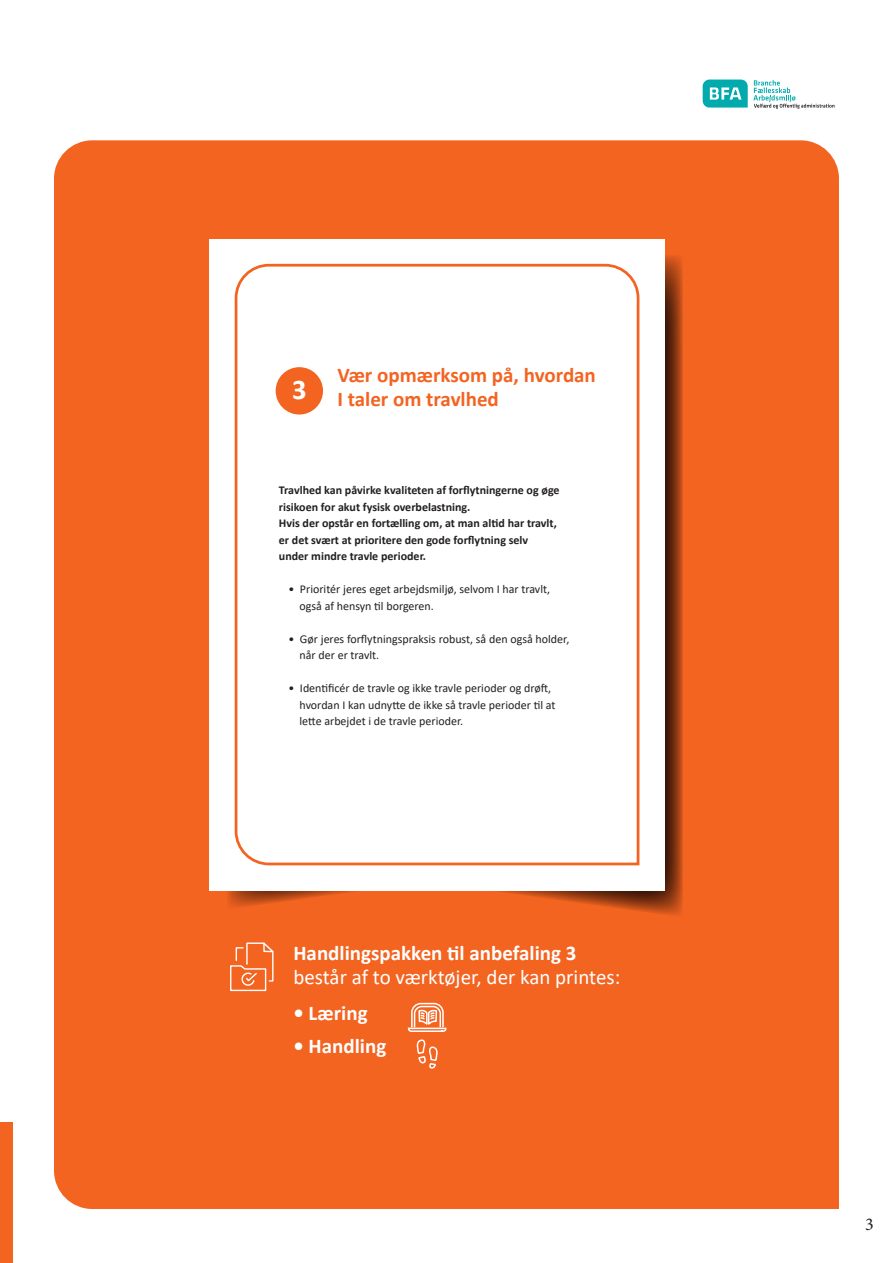
<style>
.page{position:relative;width:893px;height:1263px;background:#fff}
.page>*{position:absolute;margin:0;border:0;box-sizing:border-box;transform-origin:0 0}
.t1{font:700 28.65px "Calibri";color:#fff}
.t2{font:21px/24px "Calibri";color:#fff}
.t3{font:700 21px "Calibri";color:#f36421}
.t4{font:700 21px "Calibri";color:#fff}
.t5{font:18px "Minion Pro";color:#231f20}
.t6{font:12px/16.5px "Calibri";color:#231f20}
.t7{font:700 12px/16.5px "Calibri";color:#231f20}
.s1{font-weight:700}
</style>
<div class="page">
<div style="left:0;top:1123px;width:13px;height:140px;background:#f36421"></div>
<div style="left:54px;top:140px;width:785px;height:1069px;background:#f36421"></div>
<svg style="left:703px;top:80px;width:131px;height:29px"></svg>
<svg style="left:227px;top:255px;width:456px;height:663px;background:#a5461a"></svg>
<div style="left:209px;top:239px;width:456px;height:651px;background:#fff"></div>
<svg style="left:234px;top:263px;width:406px;height:603px"></svg>
<div style="left:276px;top:367px;width:47px;height:47px;background:#f36421;border-radius:50%"></div>
<svg style="left:229px;top:940px;width:47px;height:52px;background:#f47c44"></svg>
<svg style="left:407px;top:1002px;width:40px;height:66px;background:#f58854"></svg>
<p class="t3" style="left:337px;top:360px;width:260px">Vær opmærksom på, hvordan</p>
<p class="t1" style="left:292px;top:369px;width:16px">3</p>
<p class="t3" style="left:337px;top:384px;width:163px">I taler om travlhed</p>
<p class="t7" style="left:279px;top:482px;width:282px">Travlhed kan påvirke kvaliteten af forflytningerne og øge risikoen for akut fysisk overbelastning.</p>
<p class="t7" style="left:279px;top:515px;width:279px">Hvis der opstår en fortælling om, at man altid har travlt, er det svært at prioritere den gode forflytning selv under mindre travle perioder.</p>
<p class="t6" style="left:300px;top:581px;width:252px;text-indent:-11px">• Prioritér jeres eget arbejdsmiljø, selvom I har travlt, også af hensyn til borgeren.</p>
<p class="t6" style="left:300px;top:630px;width:271px;text-indent:-11px">• Gør jeres forflytningspraksis robust, så den også holder, når der er travlt.</p>
<p class="t6" style="left:300px;top:680px;width:257px;text-indent:-11px">• Identificér de travle og ikke travle perioder og drøft, hvordan I kan udnytte de ikke så travle perioder til at lette arbejdet i de travle perioder.</p>
<p class="t2" style="left:293px;top:940px;width:328px"><span class="s1">Handlingspakken til anbefaling 3 </span>består af to værktøjer, der kan printes:</p>
<p class="t4" style="left:293px;top:998px;width:76px">• Læring</p>
<p class="t4" style="left:293px;top:1031px;width:94px">• Handling</p>
<h3 class="t5" style="left:865px;top:1212px;width:10px">3</h3>
</div>
